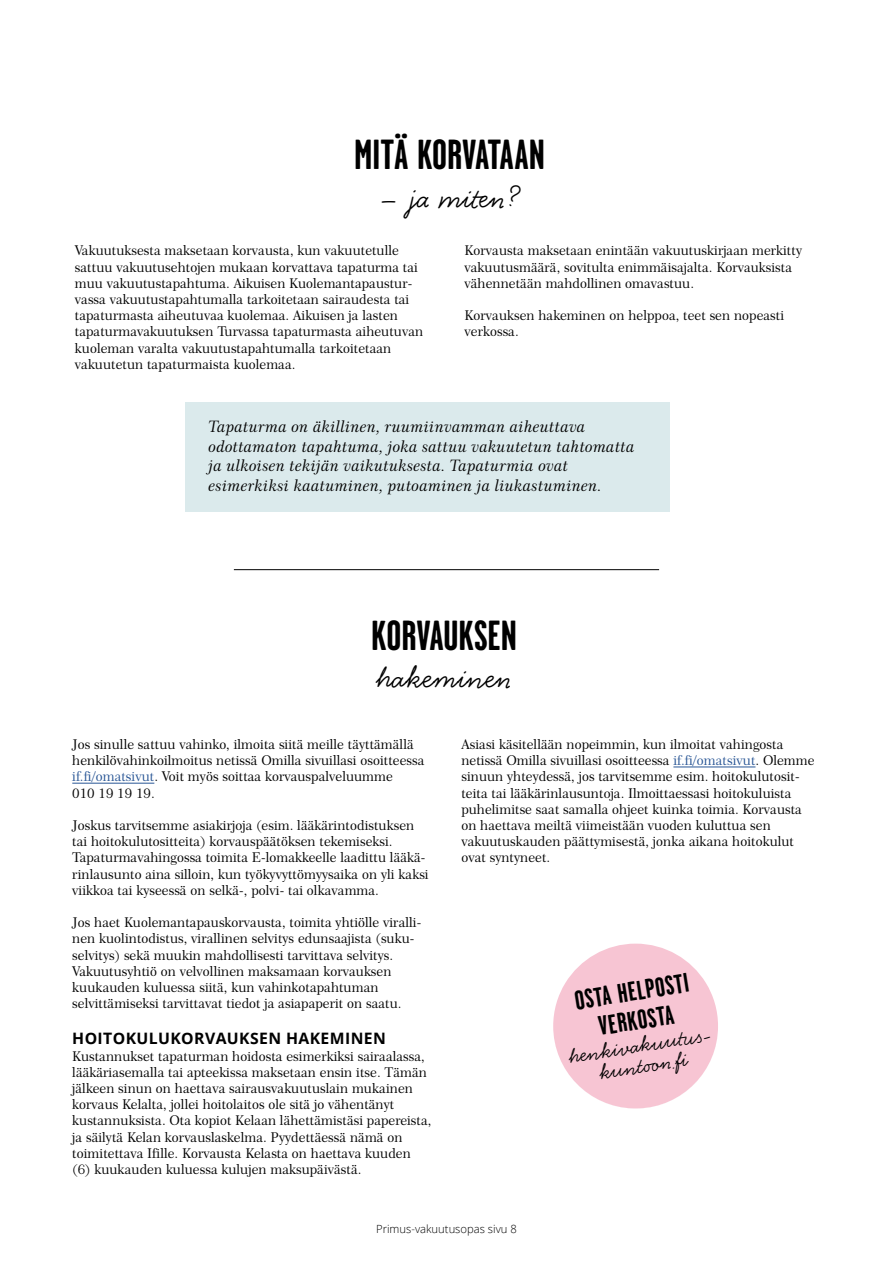
<style>
.page{position:relative;width:893px;height:1263px;background:#fff}
.page>*{position:absolute;margin:0;border:0;box-sizing:border-box;transform-origin:0 0}
.t1{font:700 42px "Garage Gothic For If";color:#000}
.t2{font:34.5px "Handsome Pro For If";color:#000}
.t3{font:700 27px "Garage Gothic For If";color:#000}
.t4{font:24px "Handsome Pro For If";color:#000}
.Väliotsikko_2_Centur{font:italic 15.75px/19.5px "Century 751 BT For If";color:#000}
.Väliotsikko_OPENSANS{font:700 15.75px "Open Sans";letter-spacing:.025em;color:#000}
.Leipäteksti{font:13.5px/16.2px "Century 751 BT For If";color:#000}
.t5{font:300 11.25px "Open Sans";color:#000}
.s1{color:#285595}
</style>
<div class="page">
<hr style="left:234px;top:569px;width:425px;height:1px;background:#000">
<hr style="left:72px;top:783px;width:82px;height:1px;background:#285595">
<hr style="left:673px;top:767px;width:82px;height:1px;background:#285595">
<svg style="left:553px;top:944px;width:165px;height:164px"></svg>
<div style="left:185px;top:402px;width:485px;height:110px;background:#dbeaec"></div>
<p class="t1" style="left:354px;top:132px;width:192px">MITÄ KORVATAAN</p>
<p class="t2" style="left:379px;top:177px;width:143px">– ja miten?</p>
<p class="Leipäteksti" style="left:75px;top:243px;width:350px">Vakuutuksesta maksetaan korvausta, kun vakuutetulle sattuu vakuutusehtojen mukaan korvattava tapaturma tai muu vakuutustapahtuma. Aikuisen Kuolemantapaustur&shy;vassa vakuutustapahtumalla tarkoitetaan sairaudesta tai tapaturmasta aiheutuvaa kuolemaa. Aikuisen ja lasten tapaturmavakuutuksen Turvassa tapaturmasta aiheutuvan kuoleman varalta vakuutustapahtumalla tarkoitetaan vakuutetun tapaturmaista kuolemaa.</p>
<p class="Leipäteksti" style="left:465px;top:243px;width:339px">Korvausta maksetaan enintään vakuutuskirjaan merkitty vakuutusmäärä, sovitulta enimmäisajalta. Korvauksista vähennetään mahdollinen omavastuu.</p>
<p class="Leipäteksti" style="left:465px;top:308px;width:321px">Korvauksen hakeminen on helppoa, teet sen nopeasti verkossa.</p>
<p class="Väliotsikko_2_Centur" style="left:209px;top:417px;width:428px">Tapaturma on äkillinen, ruumiinvamman aiheuttava odottamaton tapahtuma, joka sattuu vakuutetun tahtomatta ja ulkoisen tekijän vaikutuksesta. Tapaturmia ovat esimerkiksi kaatuminen, putoaminen ja liukastuminen.</p>
<p class="t1" style="left:371px;top:613px;width:147px">KORVAUKSEN</p>
<p class="t2" style="left:377px;top:657px;width:136px">hakeminen</p>
<p class="Leipäteksti" style="left:72px;top:736px;width:354px">Jos sinulle sattuu vahinko, ilmoita siitä meille täyttämällä henkilövahinkoilmoitus netissä Omilla sivuillasi osoitteessa <span class="s1">if.fi/omatsivut</span>. Voit myös soittaa korvauspalveluumme<br>010 19 19 19.</p>
<p class="Leipäteksti" style="left:72px;top:817px;width:358px">Joskus tarvitsemme asiakirjoja (esim. lääkärintodistuksen tai hoitokulutositteita) korvauspäätöksen tekemiseksi.<br>Tapaturmavahingossa toimita E-lomakkeelle laadittu lääkä&shy;rinlausunto aina silloin, kun työkyvyttömyysaika on yli kaksi viikkoa tai kyseessä on selkä-, polvi- tai olkavamma.</p>
<p class="Leipäteksti" style="left:72px;top:915px;width:351px">Jos haet Kuolemantapauskorvausta, toimita yhtiölle viralli&shy;nen kuolintodistus, virallinen selvitys edunsaajista (suku&shy;selvitys) sekä muukin mahdollisesti tarvittava selvitys.</p>
<p class="Leipäteksti" style="left:72px;top:963px;width:331px">Vakuutusyhtiö on velvollinen maksamaan korvauksen kuukauden kuluessa siitä, kun vahinkotapahtuman selvittämiseksi tarvittavat tiedot ja asiapaperit on saatu.</p>
<p class="Väliotsikko_OPENSANS" style="left:72px;top:1027px;width:315px">HOITOKULUKORVAUKSEN HAKEMINEN</p>
<p class="Leipäteksti" style="left:72px;top:1048px;width:361px">Kustannukset tapaturman hoidosta esimerkiksi sairaalassa, lääkäriasemalla tai apteekissa maksetaan ensin itse. Tämän jälkeen sinun on haettava sairausvakuutuslain mukainen korvaus Kelalta, jollei hoitolaitos ole sitä jo vähentänyt kustannuksista. Ota kopiot Kelaan lähettämistäsi papereista, ja säilytä Kelan korvauslaskelma. Pyydettäessä nämä on toimitettava Ifille. Korvausta Kelasta on haettava kuuden (6) kuukauden kuluessa kulujen maksupäivästä.</p>
<p class="Leipäteksti" style="left:461px;top:736px;width:355px">Asiasi käsitellään nopeimmin, kun ilmoitat vahingosta netissä Omilla sivuillasi osoitteessa <span class="s1">if.fi/omatsivut</span>. Olemme sinuun yhteydessä, jos tarvitsemme esim. hoitokulutosit&shy;teita tai lääkärinlausuntoja. Ilmoittaessasi hoitokuluista puhelimitse saat samalla ohjeet kuinka toimia. Korvausta on haettava meiltä viimeistään vuoden kuluttua sen vakuutuskauden päättymisestä, jonka aikana hoitokulut ovat syntyneet.</p>
<p class="t3" style="left:573px;top:986px;width:117px;rotate:-9deg">OSTA HELPOSTI</p>
<p class="t3" style="left:597px;top:1012px;width:78px;rotate:-9deg">VERKOSTA</p>
<p class="t4" style="left:567px;top:1042px;width:145px;rotate:-9deg">henkivakuutus-</p>
<p class="t4" style="left:597px;top:1058px;width:90px;rotate:-9deg">kuntoo n.fi</p>
<p class="t5" style="left:376px;top:1221px;width:142px">Primus-vakuutusopas sivu 8</p>
</div>
